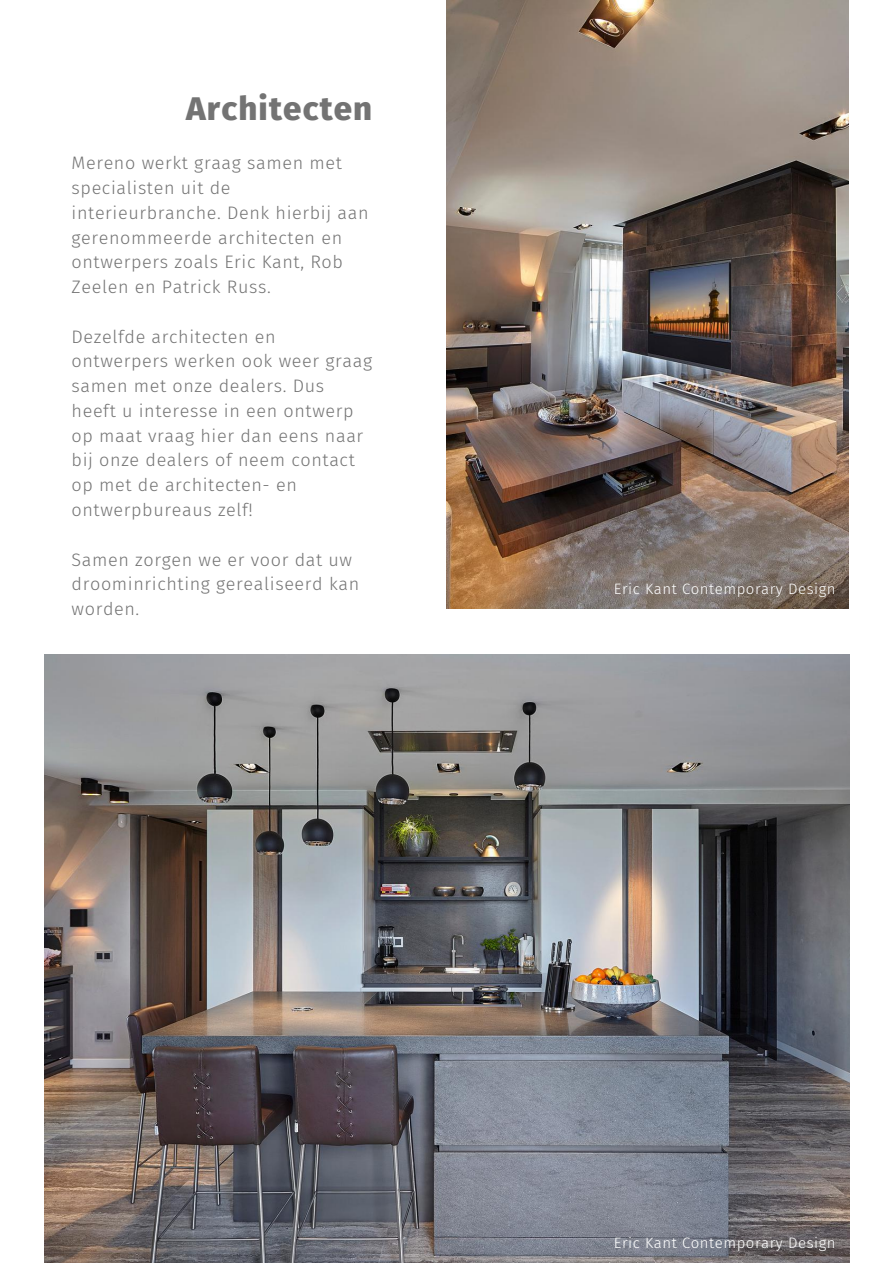
<style>
.page{position:relative;width:893px;height:1264px;background:#fff}
.page>*{position:absolute;margin:0;border:0;box-sizing:border-box;transform-origin:0 0}
.t1{font:800 33px "Fira Sans";letter-spacing:.035em;color:#737373}
.t2{font:300 18px/24.8px "Fira Sans";letter-spacing:.035em;color:#737373}
.t3{font:300 15px "Fira Sans";letter-spacing:.035em;color:#fff}
</style>
<div class="page">
<img style="left:446px;top:0;width:402px;height:609px">
<img style="left:45px;top:654px;width:804px;height:608px">
<h1 class="t1" style="left:186px;top:89px;width:187px">Architecten</h1>
<p class="t2" style="left:72px;top:151px;width:298px">Mereno werkt graag samen met specialisten uit de interieurbranche. Denk hierbij aan gerenommeerde architecten en ontwerpers zoals Eric Kant, Rob<br>Zeelen en Patrick Russ.</p>
<p class="t2" style="left:72px;top:324px;width:302px">Dezelfde architecten en ontwerpers werken ook weer graag samen met onze dealers. Dus heeft u interesse in een ontwerp op maat vraag hier dan eens naar bij onze dealers of neem contact op met de architecten- en ontwerpbureaus zelf!</p>
<p class="t2" style="left:72px;top:547px;width:289px">Samen zorgen we er voor dat uw droominrichting gerealiseerd kan worden.</p>
<p class="t3" style="left:614px;top:579px;width:223px">Eric Kant Contemporary Design</p>
<p class="t3" style="left:614px;top:1233px;width:223px">Eric Kant Contemporary Design</p>
</div>
